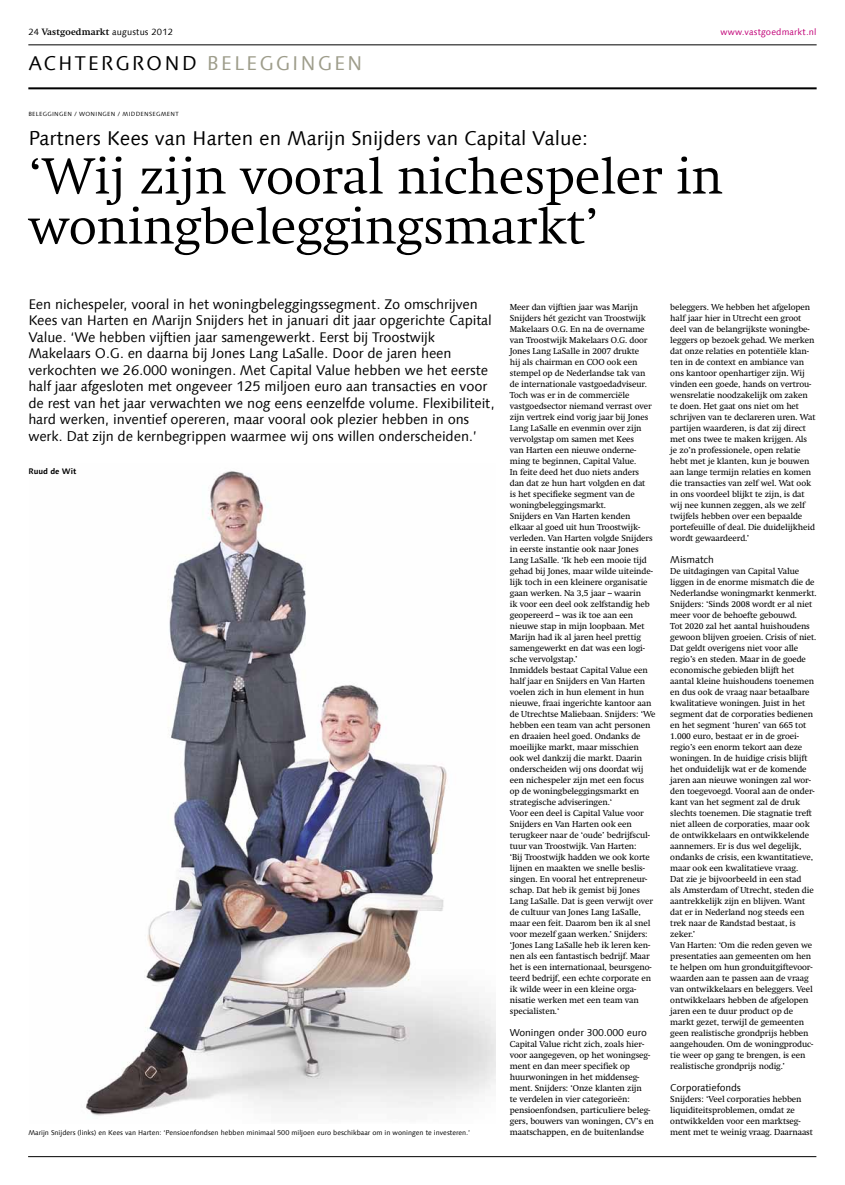
<style>
.page{position:relative;width:845px;height:1185px;background:#fff}
.page>*{position:absolute;margin:0;border:0;box-sizing:border-box;transform-origin:0 0}
.t1{font:300 50px/50px "Swift";color:#000}
.t2{font:20px "Linotype Syntax Com";color:#000}
.t3{font:20px "Linotype Syntax Com";letter-spacing:.1em;color:#000}
.t4{font:14px/16.5px "Linotype Syntax Com";letter-spacing:-.01em;color:#000}
.t5{font:10px "Linotype Syntax Com";letter-spacing:-.01em;color:#000}
.t6{font:9px "Linotype Syntax Com";letter-spacing:.015em;color:#000}
.t7{font:9px "Linotype Syntax Com";letter-spacing:.015em;color:#c10077}
.t8{font:8.6px/11px "Swift";letter-spacing:-.01em;color:#000}
.t9{font:700 8px "Linotype Syntax Com";color:#000}
.t10{font:7px "Linotype Syntax Com";color:#000}
.t11{font:6px "Linotype Syntax Com";letter-spacing:.05em;color:#000}
.s1{font-family:"Swift";font-weight:700}
.s2{color:#9e9d8b}
</style>
<div class="page">
<img style="left:86px;top:471px;width:409px;height:645px">
<hr style="left:28px;top:44px;width:788px;height:1px;background:#000">
<hr style="left:28px;top:1156px;width:788px;height:1px;background:#000">
<hr style="left:28px;top:87px;width:788px;height:2px;background:#000">
<p class="t6" style="left:28px;top:26px;width:146px">24 <span class="s1">Vastgoedmarkt</span> augustus 2012</p>
<p class="t7" style="left:720px;top:26px;width:98px">www.vastgoedmarkt.nl</p>
<h2 class="t3" style="left:28px;top:51px;width:336px">achtergrond <span class="s2">Beleggingen</span></h2>
<p class="t11" style="left:28px;top:110px;width:152px">beleggingen / woningen / middensegment</p>
<h2 class="t2" style="left:28px;top:125px;width:561px">Partners Kees van Harten en Marijn Snijders van Capital Value:</h2>
<h1 class="t1" style="left:28px;top:152px;width:696px">‘Wij zijn vooral nichespeler in woningbeleggingsmarkt’</h1>
<p class="t4" style="left:28px;top:296px;width:468px">Een nichespeler, vooral in het woningbeleggingssegment. Zo omschrijven Kees van Harten en Marijn Snijders het in januari dit jaar opgerichte Capital Value. ‘We hebben vijftien jaar samengewerkt. Eerst bij Troostwijk Makelaars O.G. en daarna bij Jones Lang LaSalle. Door de jaren heen verkochten we 26.000 woningen. Met Capital Value hebben we het eerste half jaar afgesloten met ongeveer 125 miljoen euro aan transacties en voor de rest van het jaar verwachten we nog eens eenzelfde volume. Flexibiliteit, hard werken, inventief opereren, maar vooral ook plezier hebben in ons werk. Dat zijn de kernbegrippen waarmee wij ons willen onderscheiden.’</p>
<p class="t9" style="left:28px;top:466px;width:50px">Ruud de Wit</p>
<p class="t10" style="left:28px;top:1128px;width:443px">Marijn Snijders (links) en Kees van Harten: ‘Pensioenfondsen hebben minimaal 500 miljoen euro beschikbaar om in woningen te investeren.’</p>
<p class="t8" style="left:510px;top:301px;width:147px">Meer dan vijftien jaar was Marijn Snijders hét gezicht van Troostwijk Makelaars O.G. En na de overname van Troostwijk Makelaars O.G. door Jones Lang LaSalle in 2007 drukte<br>hij als chairman en COO ook een stempel op de Nederlandse tak van de internationale vastgoedadviseur.<br>Toch was er in de commerciële vastgoedsector niemand verrast over zijn vertrek eind vorig jaar bij Jones Lang LaSalle en evenmin over zijn vervolgstap om samen met Kees<br>van Harten een nieuwe onderne&shy;ming te beginnen, Capital Value.<br>In feite deed het duo niets anders dan dat ze hun hart volgden en dat<br>is het specifieke segment van de woningbeleggingsmarkt.<br>Snijders en Van Harten kenden elkaar al goed uit hun Troostwijk&shy;verleden. Van Harten volgde Snijders in eerste instantie ook naar Jones Lang LaSalle. ‘Ik heb een mooie tijd gehad bij Jones, maar wilde uiteinde&shy;lijk toch in een kleinere organisatie gaan werken. Na 3,5 jaar – waarin<br>ik voor een deel ook zelfstandig heb geopereerd – was ik toe aan een nieuwe stap in mijn loopbaan. Met Marijn had ik al jaren heel prettig samengewerkt en dat was een logi&shy;sche vervolgstap.’<br>Inmiddels bestaat Capital Value een half jaar en Snijders en Van Harten voelen zich in hun element in hun nieuwe, fraai ingerichte kantoor aan de Utrechtse Maliebaan. Snijders: ‘We hebben een team van acht personen en draaien heel goed. Ondanks de moeilijke markt, maar misschien<br>ook wel dankzij die markt. Daarin onderscheiden wij ons doordat wij een nichespeler zijn met een focus op de woningbeleggingsmarkt en strategische adviseringen.‘<br>Voor een deel is Capital Value voor Snijders en Van Harten ook een terugkeer naar de ‘oude’ bedrijfscul&shy;tuur van Troostwijk. Van Harten:<br>‘Bij Troostwijk hadden we ook korte lijnen en maakten we snelle beslis&shy;singen. En vooral het entrepreneur&shy;schap. Dat heb ik gemist bij Jones Lang LaSalle. Dat is geen verwijt over de cultuur van Jones Lang LaSalle, maar een feit. Daarom ben ik al snel voor mezelf gaan werken.’ Snijders: ‘Jones Lang LaSalle heb ik leren ken&shy;nen als een fantastisch bedrijf. Maar het is een internationaal, beursgeno&shy;teerd bedrijf, een echte corporate en ik wilde weer in een kleine orga&shy;nisatie werken met een team van specialisten.‘</p>
<p class="t5" style="left:510px;top:1026px;width:138px">Woningen onder 300.000 euro</p>
<p class="t8" style="left:510px;top:1038px;width:146px">Capital Value richt zich, zoals hier&shy;voor aangegeven, op het woningseg&shy;ment en dan meer specifiek op huurwoningen in het middenseg&shy;ment. Snijders: ‘Onze klanten zijn<br>te verdelen in vier categorieën: pensioenfondsen, particuliere beleg&shy;gers, bouwers van woningen, CV’s en maatschappen, en de buitenlandse</p>
<p class="t8" style="left:670px;top:301px;width:147px">beleggers. We hebben het afgelopen half jaar hier in Utrecht een groot deel van de belangrijkste woningbe&shy;leggers op bezoek gehad. We merken dat onze relaties en potentiële klan&shy;ten in de context en ambiance van ons kantoor openhartiger zijn. Wij vinden een goede, hands on vertrou&shy;wensrelatie noodzakelijk om zaken te doen. Het gaat ons niet om het schrijven van te declareren uren. Wat partijen waarderen, is dat zij direct met ons twee te maken krijgen. Als je zo’n professionele, open relatie hebt met je klanten, kun je bouwen aan lange termijn relaties en komen die transacties van zelf wel. Wat ook in ons voordeel blijkt te zijn, is dat wij nee kunnen zeggen, als we zelf twijfels hebben over een bepaalde portefeuille of deal. Die duidelijkheid wordt gewaardeerd.’</p>
<p class="t5" style="left:670px;top:553px;width:45px">Mismatch</p>
<p class="t8" style="left:670px;top:565px;width:148px">De uitdagingen van Capital Value liggen in de enorme mismatch die de Nederlandse woningmarkt kenmerkt.<br>Snijders: ‘Sinds 2008 wordt er al niet meer voor de behoefte gebouwd.<br>Tot 2020 zal het aantal huishoudens gewoon blijven groeien. Crisis of niet.<br>Dat geldt overigens niet voor alle regio’s en steden. Maar in de goede economische gebieden blijft het aantal kleine huishoudens toenemen en dus ook de vraag naar betaalbare kwalitatieve woningen. Juist in het segment dat de corporaties bedienen en het segment ‘huren’ van 665 tot 1.000 euro, bestaat er in de groei&shy;regio’s een enorm tekort aan deze woningen. In de huidige crisis blijft het onduidelijk wat er de komende jaren aan nieuwe woningen zal wor&shy;den toegevoegd. Vooral aan de onder&shy;kant van het segment zal de druk slechts toenemen. Die stagnatie treft niet alleen de corporaties, maar ook de ontwikkelaars en ontwikkelende aannemers. Er is dus wel degelijk, ondanks de crisis, een kwantitatieve, maar ook een kwalitatieve vraag.<br>Dat zie je bijvoorbeeld in een stad<br>als Amsterdam of Utrecht, steden die aantrekkelijk zijn en blijven. Want dat er in Nederland nog steeds een trek naar de Randstad bestaat, is zeker.’<br>Van Harten: ‘Om die reden geven we presentaties aan gemeenten om hen te helpen om hun gronduitgiftevoor&shy;waarden aan te passen aan de vraag van ontwikkelaars en beleggers. Veel ontwikkelaars hebben de afgelopen jaren een te duur product op de markt gezet, terwijl de gemeenten geen realistische grondprijs hebben aangehouden. Om de woningproduc&shy;tie weer op gang te brengen, is een realistische grondprijs nodig.’</p>
<p class="t5" style="left:670px;top:1081px;width:72px">Corporatiefonds</p>
<p class="t8" style="left:670px;top:1093px;width:144px">Snijders: ‘Veel corporaties hebben liquiditeitsproblemen, omdat ze ontwikkelden voor een marktseg&shy;ment met te weinig vraag. Daarnaast</p>
</div>
